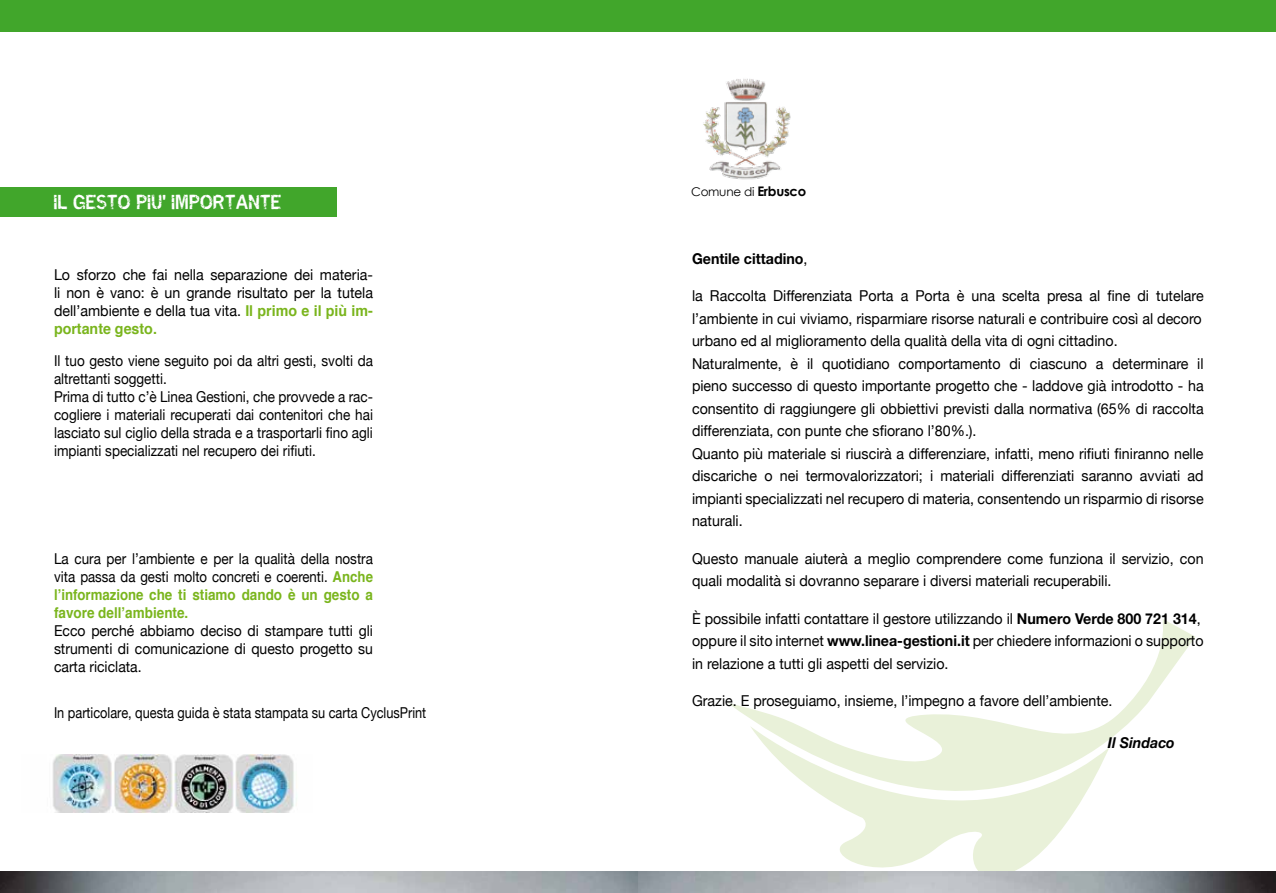
<style>
.page{position:relative;width:1276px;height:893px;background:#fff}
.page>*{position:absolute;margin:0;border:0;box-sizing:border-box;transform-origin:0 0}
.t1{font:18px "Miasm Infection";color:#fff;scale:.9 1}
.t2{font:15px/22.5px "Helvetica Neue";color:#000;scale:.95 1}
.t3{font:15px/18px "Helvetica Neue";color:#000;scale:.9 1}
.t4{font:15px/18px "Helvetica Neue";color:#000;text-align:justify;scale:.93 1}
.t5{font:700 15px/18px "Helvetica";color:#7ab51d;scale:.88 1}
.t6{font:15px "Helvetica Neue";color:#000;scale:.85 1}
.t7{font:700 15px "Helvetica Neue";color:#000;scale:.95 1}
.t8{font:700 15px "Helvetica";color:#7ab51d;scale:.95 1}
.t9{font:italic 700 15px "Helvetica Neue";color:#000;scale:.95 1}
.t10{font:12px "Century Gothic";letter-spacing:-.02em;color:#000}
.s1{font-family:"Helvetica";font-weight:700;color:#7ab51d}
.s2{font-weight:700;font-size:13.2px}
.s3{font-weight:400}
.s4{font-weight:700}
</style>
<div class="page">
<svg style="left:727px;top:619px;width:468px;height:253px"></svg>
<div style="left:638px;top:0;width:638px;height:32px;background:#41a62b"></div>
<div style="left:0;top:0;width:638px;height:32px;background:#41a62b"></div>
<img style="left:0;top:872px;width:1276px;height:21px">
<img style="left:52px;top:754px;width:245px;height:58px">
<div style="left:0;top:187px;width:336px;height:30px;background:#41a62b"></div>
<img style="left:703px;top:79px;width:88px;height:101px">
<p class="t1" style="left:54px;top:189px;width:255px">IL GESTO PIU' IMPORTANTE</p>
<p class="t2" style="left:54px;top:265px;width:337px;line-height:18px;text-align:justify">Lo sforzo che fai nella separazione dei materia&shy;li non è vano: è un grande risultato per la tutela dell’ambiente e della tua vita. <span class="s1">Il primo e il più im-</span></p>
<p class="t8" style="left:54px;top:317px;width:110px">portante gesto.</p>
<p class="t3" style="left:54px;top:351px;width:356px">Il tuo gesto viene seguito poi da altri gesti, svolti da altrettanti soggetti.<br>Prima di tutto c’è Linea Gestioni, che provvede a rac&shy;cogliere i materiali recuperati dai contenitori che hai lasciato sul ciglio della strada e a trasportarli fino agli impianti specializzati nel recupero dei rifiuti.</p>
<p class="t3" style="left:54px;top:550px;width:356px">La cura per l’ambiente e per la qualità della nostra vita passa da gesti molto concreti e coerenti. <span class="s1">Anche</span></p>
<p class="t5" style="left:54px;top:586px;width:364px">l’informazione che ti stiamo dando è un gesto a favore dell’ambiente.</p>
<p class="t4" style="left:54px;top:622px;width:344px">Ecco perché abbiamo deciso di stampare tutti gli strumenti di comunicazione di questo progetto su carta riciclata.</p>
<p class="t6" style="left:54px;top:704px;width:439px">In particolare, questa guida è stata stampata su carta CyclusPrint</p>
<p class="t10" style="left:691px;top:185px;width:116px">Comune di <span class="s2">Erbusco</span></p>
<p class="t7" style="left:692px;top:249px;width:123px">Gentile cittadino<span class="s3">,</span></p>
<p class="t2" style="left:692px;top:284px;width:540px">la Raccolta Differenziata Porta a Porta è una scelta presa al fine di tutelare l’ambiente in cui viviamo, risparmiare risorse naturali e contribuire così al decoro urbano ed al miglioramento della qualità della vita di ogni cittadino.<br>Naturalmente, è il quotidiano comportamento di ciascuno a determinare il pieno successo di questo importante progetto che - laddove già introdotto - ha consentito di raggiungere gli obbiettivi previsti dalla normativa (65% di raccolta differenziata, con punte che sfiorano l’80%.).<br>Quanto più materiale si riuscirà a differenziare, infatti, meno rifiuti finiranno nelle discariche o nei termovalorizzatori; i materiali differenziati saranno avviati ad impianti specializzati nel recupero di materia, consentendo un risparmio di risorse naturali.</p>
<p class="t2" style="left:692px;top:547px;width:540px">Questo manuale aiuterà a meglio comprendere come funziona il servizio, con quali modalità si dovranno separare i diversi materiali recuperabili.</p>
<p class="t2" style="left:692px;top:607px;width:540px">È possibile infatti contattare il gestore utilizzando il <span class="s4">Numero Verde 800 721 314</span>, oppure il sito internet <span class="s4">www.linea-gestioni.it</span> per chiedere informazioni o supporto in relazione a tutti gli aspetti del servizio.</p>
<p class="t2" style="left:692px;top:689px;width:444px">Grazie. E proseguiamo, insieme, l’impegno a favore dell’ambiente.</p>
<p class="t9" style="left:1108px;top:734px;width:72px">Il Sindaco</p>
</div>
